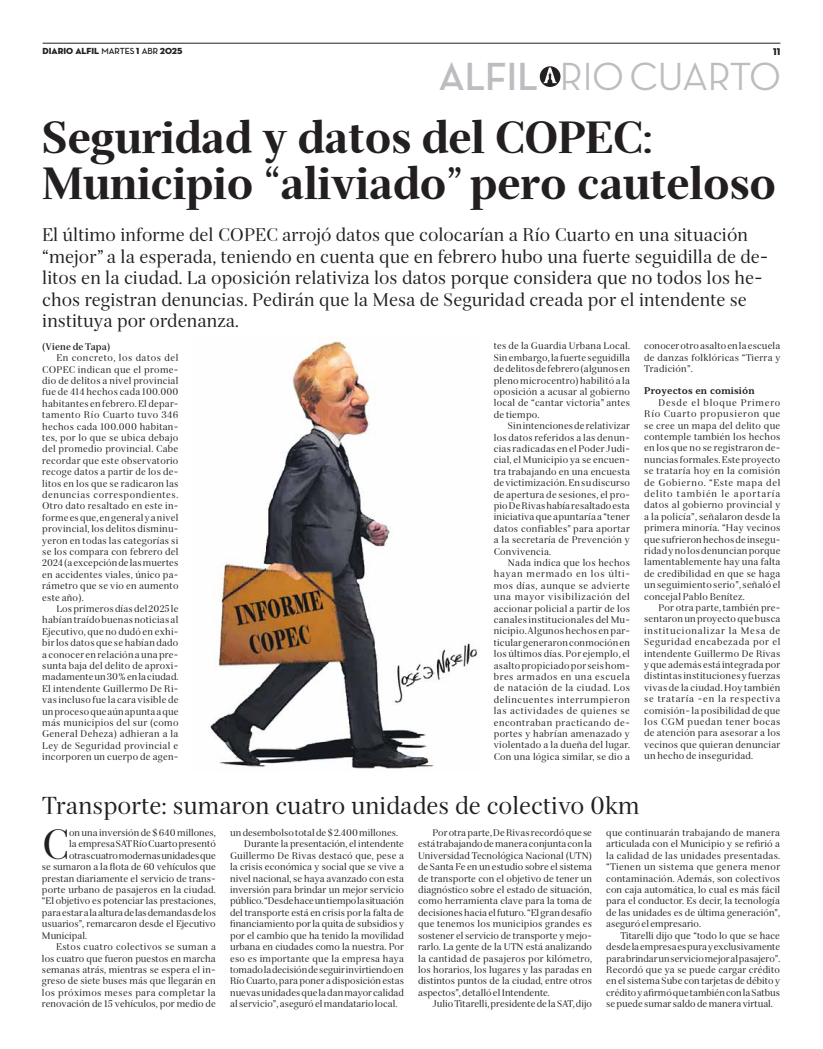
<style>
.page{position:relative;width:823px;height:1049px;background:#fff}
.page>*{position:absolute;margin:0;border:0;box-sizing:border-box;transform-origin:0 0}
.t1{font:900 44.1px/45.6px "Serif 72 Beta";color:#231f20}
.t2{font:41.3px "Serif 72 Beta";color:#231f20}
.t3{font:500 40px "Neutra Disp";letter-spacing:-.01em;color:#bbbdc0}
.t4{font:24px "Serif 72 Beta";color:#231f20}
.t5{font:18px/21.6px "Serif 72 Beta";color:#231f20}
.t6{font:10px "Neutra Disp Titling";color:#231f20}
.t7{font:9.5px/11.4px "Serif 72 Beta";color:#231f20;text-align:justify}
.t8{font:9.5px "Serif 72 Beta";letter-spacing:.02em;color:#231f20}
.t9{font:9.5px "Serif 72 Beta";letter-spacing:.035em;color:#231f20}
.t10{font:9.5px "Serif 72 Beta";letter-spacing:.025em;color:#231f20}
.t11{font:700 9.5px "Serif 6 Beta";letter-spacing:.02em;color:#231f20}
.t12{font:700 9.5px "Serif 72 Beta";letter-spacing:.02em;color:#231f20}
.t13{font:9px "Neutra Disp Titling";color:#231f20}
.s1{font-family:"Neutra Disp";font-weight:700}
.s2{font-weight:700}
</style>
<div class="page">
<hr style="left:43px;top:43px;width:737px;height:1px;background:#231f20">
<img style="left:210px;top:340px;width:269px;height:429px">
<svg style="left:539px;top:66px;width:21px;height:21px"></svg>
<svg style="left:543px;top:68px;width:13px;height:15px"></svg>
<p class="t13" style="left:43px;top:46px;width:141px">DIARIO ALFIL <span class="s1">MARTES</span> 1 <span class="s1">ABR</span> 2025</p>
<p class="t6" style="left:772px;top:46px;width:9px">11</p>
<h3 class="t3" style="left:438px;top:62px;width:343px"><span class="s2">ALFIL</span> RIO CUARTO</h3>
<h1 class="t1" style="left:42px;top:121px;width:734px">Seguridad y datos del COPEC:<br>Municipio “aliviado” pero cauteloso</h1>
<p class="t5" style="left:42px;top:226px;width:727px">El último informe del COPEC arrojó datos que colocarían a Río Cuarto en una situación “mejor” a la esperada, teniendo en cuenta que en febrero hubo una fuerte seguidilla de de&shy;litos en la ciudad. La oposición relativiza los datos porque considera que no todos los he&shy;chos registran denuncias. Pedirán que la Mesa de Seguridad creada por el intendente se instituya por ordenanza.</p>
<p class="t12" style="left:42px;top:343px;width:70px">(Viene de Tapa)</p>
<p class="t7" style="left:42px;top:353px;width:138px;text-indent:14px">En concreto, los datos del COPEC indican que el prome&shy;dio de delitos a nivel provincial fue de 414 hechos cada 100.000 habitantes en febrero. El depar&shy;tamento Río Cuarto tuvo 346 hechos cada 100.000 habitan&shy;tes, por lo que se ubica debajo del promedio provincial. Cabe recordar que este observatorio recoge datos a partir de los de&shy;litos en los que se radicaron las denuncias correspondientes.<br>Otro dato resaltado en este in&shy;forme es que, en general y a nivel provincial, los delitos disminu&shy;yeron en todas las categorías si se los compara con febrero del 2024 (a excepción de las muertes en accidentes viales, único pa&shy;rámetro que se vio en aumento este año).</p>
<p class="t7" style="left:42px;top:604px;width:138px;text-indent:14px">Los primeros días del 2025 le habían traído buenas noticias al Ejecutivo, que no dudó en exhi&shy;bir los datos que se habían dado a conocer en relación a una pre&shy;sunta baja del delito de aproxi&shy;madamente un 30% en la ciudad.<br>El intendente Guillermo De Ri&shy;vas incluso fue la cara visible de un proceso que aún apunta a que más municipios del sur (como General Deheza) adhieran a la Ley de Seguridad provincial e incorporen un cuerpo de agen-</p>
<p class="t7" style="left:493px;top:342px;width:138px">tes de la Guardia Urbana Local.<br>Sin embargo, la fuerte seguidilla de delitos de febrero (algunos en pleno microcentro) habilitó a la oposición a acusar al gobierno local de “cantar victoria” antes de tiempo.</p>
<p class="t7" style="left:493px;top:421px;width:138px;text-indent:14px">Sin intenciones de relativizar los datos referidos a las denun&shy;cias radicadas en el Poder Judi&shy;cial, el Municipio ya se encuen&shy;tra trabajando en una encuesta de victimización. En su discurso de apertura de sesiones, el pro&shy;pio De Rivas había resaltado esta iniciativa que apuntaría a “tener datos confiables” para aportar a la secretaría de Prevención y Convivencia.</p>
<p class="t7" style="left:493px;top:558px;width:138px;text-indent:14px">Nada indica que los hechos hayan mermado en los últi&shy;mos días, aunque se advierte una mayor visibilización del accionar policial a partir de los canales institucionales del Mu&shy;nicipio. Algunos hechos en par&shy;ticular generaron conmoción en los últimos días. Por ejemplo, el asalto propiciado por seis hom&shy;bres armados en una escuela de natación de la ciudad. Los delincuentes interrumpieron las actividades de quienes se encontraban practicando de&shy;portes y habrían amenazado y violentado a la dueña del lugar.<br>Con una lógica similar, se dio a</p>
<p class="t7" style="left:643px;top:342px;width:138px">conocer otro asalto en la escuela de danzas folklóricas “Tierra y Tradición”.</p>
<p class="t11" style="left:643px;top:388px;width:112px">Proyectos en comisión</p>
<p class="t7" style="left:643px;top:398px;width:138px;text-indent:14px">Desde el bloque Primero Río Cuarto propusieron que se cree un mapa del delito que contemple también los hechos en los que no se registraron de&shy;nuncias formales. Este proyecto se trataría hoy en la comisión de Gobierno. “Este mapa del delito también le aportaría datos al gobierno provincial y a la policía”, señalaron desde la primera minoría. “Hay vecinos que sufrieron hechos de insegu&shy;ridad y no los denuncian porque lamentablemente hay una falta de credibilidad en que se haga un seguimiento serio”, señaló el concejal Pablo Benítez.</p>
<p class="t7" style="left:643px;top:603px;width:138px;text-indent:14px">Por otra parte, también pre&shy;sentaron un proyecto que busca institucionalizar la Mesa de Seguridad encabezada por el intendente Guillermo De Rivas y que además está integrada por distintas instituciones y fuerzas vivas de la ciudad. Hoy también se trataría -en la respectiva comisión- la posibilidad de que los CGM puedan tener bocas de atención para asesorar a los vecinos que quieran denunciar un hecho de inseguridad.</p>
<h3 class="t4" style="left:42px;top:797px;width:598px">Transporte: sumaron cuatro unidades de colectivo 0km</h3>
<h2 class="t2" style="left:42px;top:829px;width:29px">C</h2>
<p class="t7" style="left:69px;top:828px;width:148px">on una inversión de $ 640 millones,</p>
<p class="t7" style="left:69px;top:840px;width:148px">la empresa SAT Río Cuarto presentó</p>
<p class="t7" style="left:69px;top:851px;width:148px">otras cuatro modernas unidades que</p>
<p class="t7" style="left:42px;top:862px;width:175px">se sumaron a la flota de 60 vehículos que</p>
<p class="t7" style="left:42px;top:874px;width:175px">prestan diariamente el servicio de trans-</p>
<p class="t8" style="left:42px;top:886px;width:175px">porte urbano de pasajeros en la ciudad.</p>
<p class="t7" style="left:42px;top:897px;width:175px">“El objetivo es potenciar las prestaciones,</p>
<p class="t7" style="left:42px;top:908px;width:175px">para estar a la altura de las demandas de los</p>
<p class="t7" style="left:42px;top:919px;width:175px">usuarios”, remarcaron desde el Ejecutivo</p>
<p class="t7" style="left:42px;top:931px;width:47px">Municipal.</p>
<p class="t9" style="left:56px;top:943px;width:161px">Estos cuatro colectivos se suman a</p>
<p class="t7" style="left:42px;top:954px;width:175px">los cuatro que fueron puestos en marcha</p>
<p class="t7" style="left:42px;top:965px;width:175px">semanas atrás, mientras se espera el in-</p>
<p class="t7" style="left:42px;top:976px;width:175px">greso de siete buses más que llegarán en</p>
<p class="t9" style="left:42px;top:989px;width:175px">los próximos meses para completar la</p>
<p class="t7" style="left:42px;top:999px;width:175px">renovación de 15 vehículos, por medio de</p>
<p class="t7" style="left:230px;top:828px;width:169px">un desembolso total de $ 2.400 millones.</p>
<p class="t7" style="left:244px;top:840px;width:161px">Durante la presentación, el intendente</p>
<p class="t8" style="left:230px;top:852px;width:175px">Guillermo De Rivas destacó que, pese a</p>
<p class="t7" style="left:230px;top:862px;width:175px">la crisis económica y social que se vive a</p>
<p class="t7" style="left:230px;top:874px;width:175px">nivel nacional, se haya avanzado con esta</p>
<p class="t7" style="left:230px;top:885px;width:175px">inversión para brindar un mejor servicio</p>
<p class="t7" style="left:230px;top:897px;width:175px">público. “Desde hace un tiempo la situación</p>
<p class="t7" style="left:230px;top:908px;width:175px">del transporte está en crisis por la falta de</p>
<p class="t7" style="left:230px;top:919px;width:175px">financiamiento por la quita de subsidios y</p>
<p class="t7" style="left:230px;top:931px;width:175px">por el cambio que ha tenido la movilidad</p>
<p class="t7" style="left:230px;top:942px;width:175px">urbana en ciudades como la nuestra. Por</p>
<p class="t10" style="left:230px;top:955px;width:175px">eso es importante que la empresa haya</p>
<p class="t7" style="left:230px;top:965px;width:175px">tomado la decisión de seguir invirtiendo en</p>
<p class="t7" style="left:230px;top:976px;width:175px">Río Cuarto, para poner a disposición estas</p>
<p class="t7" style="left:230px;top:988px;width:175px">nuevas unidades que la dan mayor calidad</p>
<p class="t7" style="left:230px;top:999px;width:169px">al servicio”, aseguró el mandatario local.</p>
<p class="t7" style="left:418px;top:828px;width:175px;text-indent:14px">Por otra parte, De Rivas recordó que se está trabajando de manera conjunta con la Universidad Tecnológica Nacional (UTN) de Santa Fe en un estudio sobre el sistema de transporte con el objetivo de tener un diagnóstico sobre el estado de situación, como herramienta clave para la toma de decisiones hacia el futuro. “El gran desafío que tenemos los municipios grandes es sostener el servicio de transporte y mejo&shy;rarlo. La gente de la UTN está analizando la cantidad de pasajeros por kilómetro, los horarios, los lugares y las paradas en distintos puntos de la ciudad, entre otros aspectos”, detalló el Intendente.</p>
<p class="t7" style="left:432px;top:999px;width:161px">Julio Titarelli, presidente de la SAT, dijo</p>
<p class="t7" style="left:606px;top:828px;width:175px">que continuarán trabajando de manera articulada con el Municipio y se refirió a la calidad de las unidades presentadas. “Tienen un sistema que genera menor contaminación. Además, son colectivos con caja automática, lo cual es más fácil para el conductor. Es decir, la tecnología de las unidades es de última generación”, aseguró el empresario.</p>
<p class="t7" style="left:606px;top:931px;width:175px;text-indent:14px">Titarelli dijo que “todo lo que se hace desde la empresa es pura y exclusivamente para brindar un servicio mejor al pasajero”.<br>Recordó que ya se puede cargar crédito en el sistema Sube con tarjetas de débito y crédito y afirmó que también con la Satbus se puede sumar saldo de manera virtual.</p>
</div>
